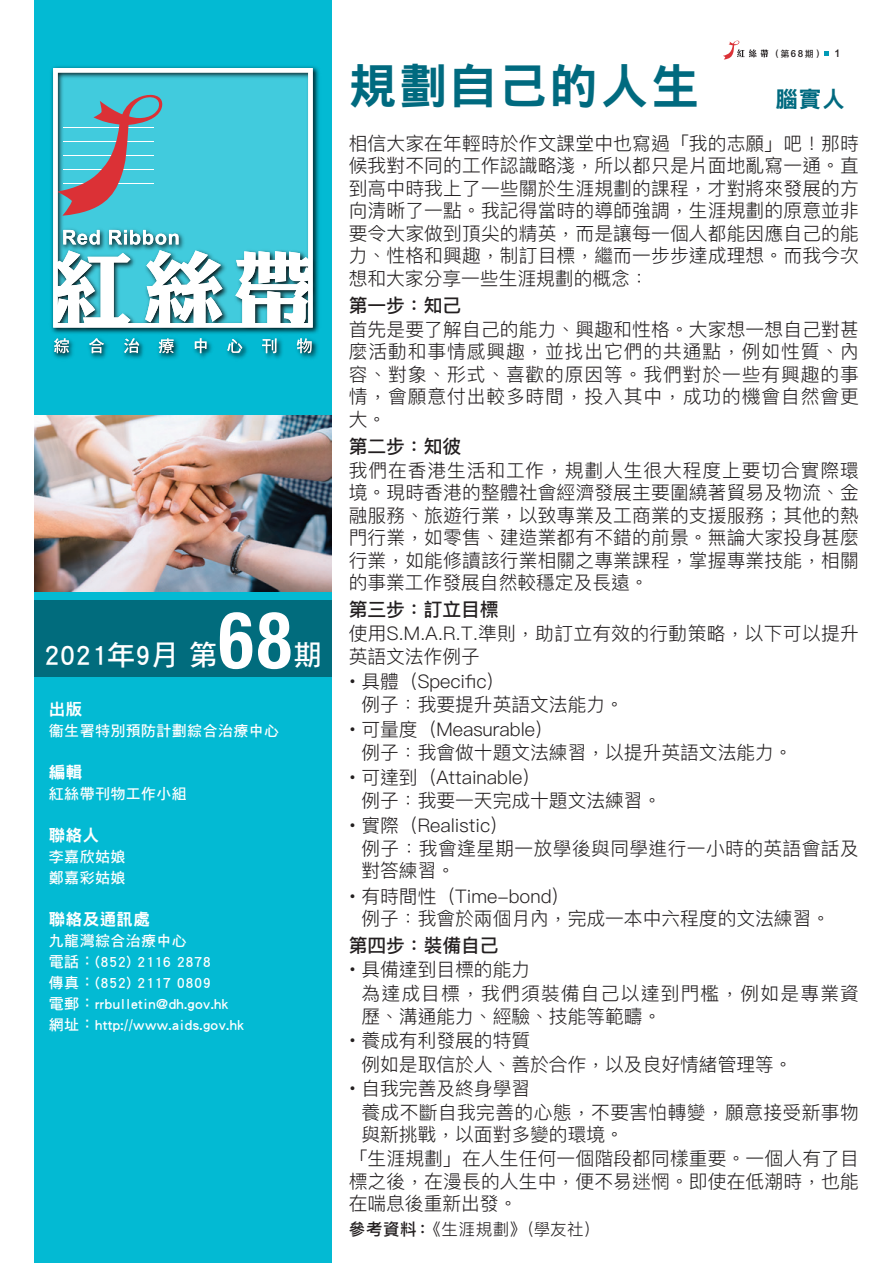
<style>
.page{position:relative;width:893px;height:1263px;background:#fff}
.page>*{position:absolute;margin:0;border:0;box-sizing:border-box;transform-origin:0 0}
.t1{font:700 condensed 79.2px "Helvetica Neue";color:#fff;scale:.91 1}
.t2{font:48px "DF Hei Std W9";letter-spacing:.05em;color:#006a7f}
.t3{font:28.5px "DF Hei Std W7";color:#fff}
.t4{font:22.5px "DF Hei Std W9";color:#006a7f}
.t5{font:300 18.75px/22.5px "Ping Fang TC";letter-spacing:.01em;color:#231f20}
.t6{font:300 18.75px/22.8px "Ping Fang TC";letter-spacing:.05em;color:#231f20}
.t7{font:300 18.75px "Ping Fang TC";letter-spacing:.065em;color:#231f20}
.t8{font:500 18.75px "Ping Fang TC";color:#231f20}
.t9{font:300 16.5px "Ping Fang TC";letter-spacing:.03em;color:#231f20}
.t10{font:16.5px "DF Hei Std W9";letter-spacing:.025em;color:#fff}
.t11{font:15px/21px "DF Hei Std W7";letter-spacing:.025em;color:#fff}
.t12{font:10.5px "DF Hei Bd HK BF";color:#231f20}
.t13{font:9px "DF Hei Bd HK BF";color:#231f20}
.s1{font-size:9.75px}
.s2{font-weight:500}
</style>
<div class="page">
<div style="left:34px;top:0;width:298px;height:1263px;background:#03bad3"></div>
<svg style="left:825px;top:52px;width:4px;height:4px"></svg>
<svg style="left:723px;top:41px;width:45px;height:19px"></svg>
<img style="left:34px;top:415px;width:298px;height:176px">
<img style="left:51px;top:66px;width:268px;height:293px">
<svg style="left:53px;top:68px;width:260px;height:260px;background:#73c9d5"></svg>
<div style="left:34px;top:600px;width:298px;height:77px;background:#016c7d"></div>
<p class="t1" style="left:219px;top:574px;width:81px">68</p>
<p class="t3" style="left:44px;top:639px;width:175px">2021年9月 第</p>
<p class="t3" style="left:293px;top:639px;width:30px">期</p>
<p class="t10" style="left:49px;top:700px;width:35px">出版</p>
<p class="t11" style="left:49px;top:720px;width:232px">衞生署特別預防計劃綜合治療中心</p>
<p class="t10" style="left:49px;top:763px;width:35px">編輯</p>
<p class="t11" style="left:49px;top:783px;width:140px">紅絲帶刊物工作小組</p>
<p class="t10" style="left:49px;top:826px;width:52px">聯絡人</p>
<p class="t11" style="left:49px;top:846px;width:78px">李嘉欣姑娘鄭嘉彩姑娘</p>
<p class="t10" style="left:49px;top:910px;width:103px">聯絡及通訊處</p>
<p class="t11" style="left:49px;top:930px;width:196px">九龍灣綜合治療中心<br>電話：(852) 2116 2878<br>傳真：(852) 2117 0809<br>電郵：rrbulletin@dh.gov.hk網址：http://www.aids.gov.hk</p>
<p class="t13" style="left:775px;top:49px;width:45px">(第<span class="s1">68</span>期)</p>
<p class="t12" style="left:834px;top:48px;width:7px">1</p>
<h1 class="t2" style="left:349px;top:60px;width:352px">規劃自己的人生</h1>
<h2 class="t4" style="left:775px;top:86px;width:71px">腦實人</h2>
<p class="t5" style="left:349px;top:131px;width:512px;text-align:justify">相信大家在年輕時於作文課堂中也寫過「我的志願」吧！那時候我對不同的工作認識略淺，所以都只是片面地亂寫一通。直到高中時我上了一些關於生涯規劃的課程，才對將來發展的方向清晰了一點。我記得當時的導師強調，生涯規劃的原意並非要令大家做到頂尖的精英，而是讓每一個人都能因應自己的能力、性格和興趣，制訂目標，繼而一步步達成理想。而我今次想和大家分享一些生涯規劃的概念：</p>
<p class="t6" style="left:349px;top:293px;width:512px"><span class="s2">第一步：知己<br></span>首先是要了解自己的能力、興趣和性格。大家想一想自己對甚麼活動和事情感興趣，並找出它們的共通點，例如性質、內容、對象、形式、喜歡的原因等。我們對於一些有興趣的事情，會願意付出較多時間，投入其中，成功的機會自然會更大。</p>
<p class="t5" style="left:349px;top:434px;width:512px"><span class="s2">第二步：知彼<br></span>我們在香港生活和工作，規劃人生很大程度上要切合實際環境。現時香港的整體社會經濟發展主要圍繞著貿易及物流、金融服務、旅遊行業，以致專業及工商業的支援服務；其他的熱門行業，如零售、建造業都有不錯的前景。無論大家投身甚麼行業，如能修讀該行業相關之專業課程，掌握專業技能，相關的事業工作發展自然較穩定及長遠。</p>
<p class="t5" style="left:349px;top:598px;width:512px;line-height:23.2px"><span class="s2">第三步：訂立目標<br></span>使用S.M.A.R.T.準則，助訂立有效的行動策略，以下可以提升英語文法作例子</p>
<p class="t5" style="left:361px;top:670px;width:264px;text-indent:-13px">∙ 具體（Specific）<br>例子：我要提升英語文法能力。</p>
<p class="t5" style="left:361px;top:718px;width:433px;text-indent:-13px">∙ 可量度（Measurable）<br>例子：我會做十題文法練習，以提升英語文法能力。</p>
<p class="t5" style="left:361px;top:766px;width:301px;text-indent:-13px">∙ 可達到（Attainable）<br>例子：我要一天完成十題文法練習。</p>
<p class="t5" style="left:361px;top:814px;width:499px;text-indent:-13px">∙ 實際（Realistic）<br>例子：我會逢星期一放學後與同學進行一小時的英語會話及對答練習。</p>
<p class="t5" style="left:361px;top:884px;width:470px;text-indent:-13px">∙ 有時間性（Time-bond）<br>例子：我會於兩個月內，完成一本中六程度的文法練習。</p>
<p class="t8" style="left:349px;top:934px;width:151px">第四步：裝備自己</p>
<p class="t5" style="left:349px;top:958px;width:183px">∙ 具備達到目標的能力</p>
<p class="t7" style="left:361px;top:982px;width:499px">為達成目標，我們須裝備自己以達到門檻，例如是專業資</p>
<p class="t5" style="left:361px;top:1004px;width:301px">歷、溝通能力、經驗、技能等範疇。</p>
<p class="t5" style="left:349px;top:1028px;width:183px">∙ 養成有利發展的特質</p>
<p class="t5" style="left:361px;top:1052px;width:433px">例如是取信於人、善於合作，以及良好情緒管理等。</p>
<p class="t5" style="left:349px;top:1076px;width:183px">∙ 自我完善及終身學習</p>
<p class="t5" style="left:361px;top:1100px;width:499px">養成不斷自我完善的心態，不要害怕轉變，願意接受新事物</p>
<p class="t5" style="left:361px;top:1123px;width:264px">與新挑戰，以面對多變的環境。</p>
<p class="t5" style="left:349px;top:1147px;width:512px">「生涯規劃」在人生任何一個階段都同樣重要。一個人有了目</p>
<p class="t5" style="left:349px;top:1169px;width:512px">標之後，在漫長的人生中，便不易迷惘。即使在低潮時，也能</p>
<p class="t5" style="left:349px;top:1192px;width:170px">在喘息後重新出發。</p>
<p class="t9" style="left:349px;top:1219px;width:253px"><span class="s2">參考資料：</span>《生涯規劃》（學友社）</p>
</div>
